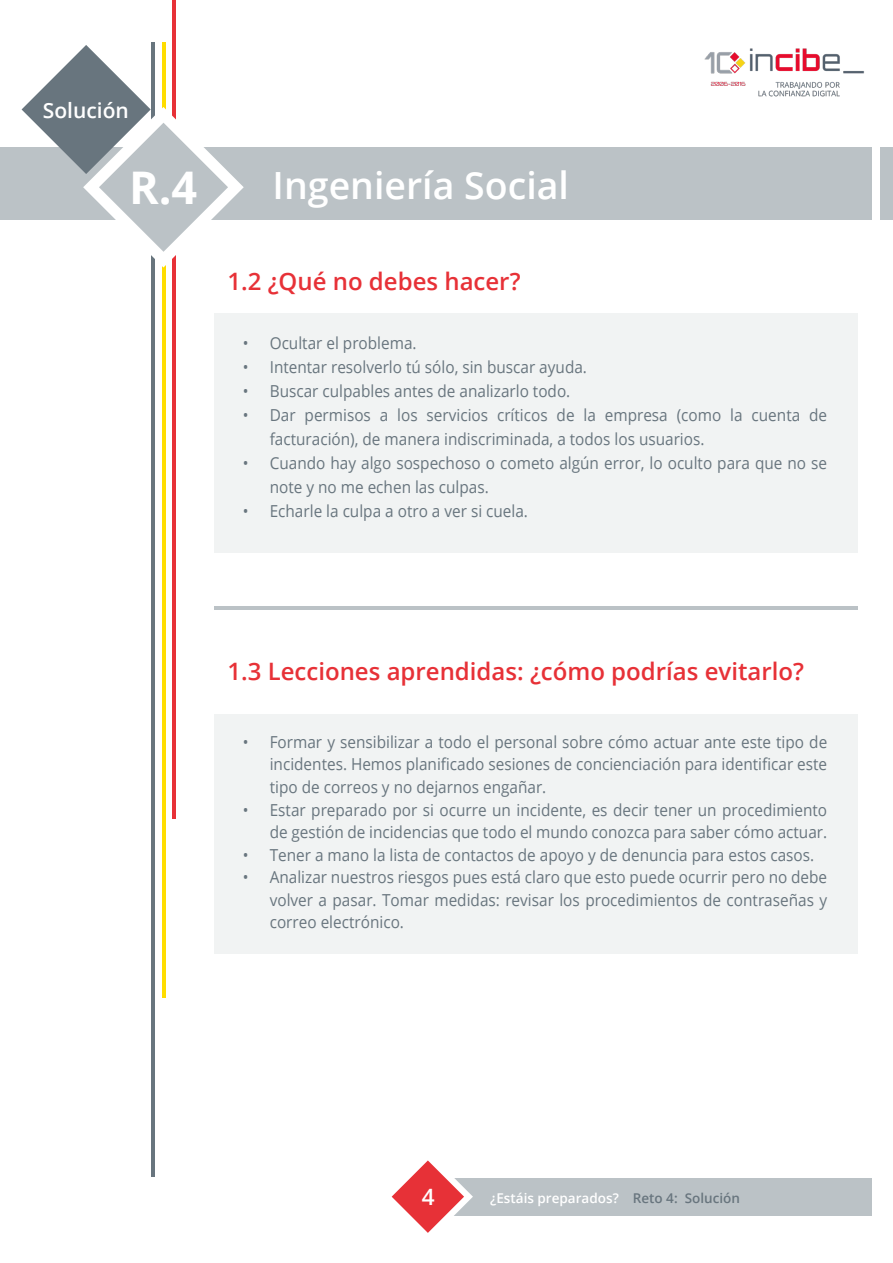
<style>
.page{position:relative;width:893px;height:1263px;background:#fff}
.page>*{position:absolute;margin:0;border:0;box-sizing:border-box;transform-origin:0 0}
.t1{font:700 45px "Open Sans";color:#fff}
.t2{font:600 37.5px "Open Sans";color:#fff}
.t3{font:600 24px "Open Sans";color:#e73137}
.t4{font:600 22.5px "Open Sans";color:#fff}
.t5{font:600 21px "Open Sans";color:#fff}
.t6{font:16.5px/22.5px "Open Sans";color:#68757e;scale:.93 1}
.t7{font:600 13.5px "Open Sans";color:#fff}
.s1{color:#68757e}
</style>
<div class="page">
<hr style="left:162px;top:43px;width:3px;height:955px;background:#fd0">
<hr style="left:173px;top:0;width:3px;height:818px;background:#e73137">
<hr style="left:151px;top:43px;width:3px;height:1134px;background:#68757e">
<div style="left:0;top:147px;width:872px;height:73px;background:#bbc2c6"></div>
<div style="left:880px;top:147px;width:13px;height:73px;background:#bbc2c6"></div>
<svg style="left:151px;top:172px;width:93px;height:122px"></svg>
<div style="left:425px;top:1178px;width:447px;height:37px;background:#bbc2c6"></div>
<svg style="left:391px;top:1160px;width:97px;height:73px"></svg>
<img style="left:704px;top:48px;width:160px;height:49px">
<svg style="left:22px;top:45px;width:206px;height:207px"></svg>
<div style="left:214px;top:313px;width:644px;height:239px;background:#f1f3f3"></div>
<div style="left:214px;top:714px;width:644px;height:239px;background:#f1f3f3"></div>
<hr style="left:214px;top:606px;width:644px;height:4px;background:#bbc2c6">
<p class="t5" style="left:43px;top:95px;width:87px">Solución</p>
<p class="t1" style="left:129px;top:156px;width:70px">R.4</p>
<p class="t2" style="left:273px;top:159px;width:298px">Ingeniería Social</p>
<p class="t3" style="left:227px;top:265px;width:295px">1.2 ¿Qué no debes hacer?</p>
<p class="t6" style="left:243px;top:331px;width:189px">• Ocultar el problema.</p>
<p class="t6" style="left:243px;top:355px;width:372px">• Intentar resolverlo tú sólo, sin buscar ayuda.</p>
<p class="t6" style="left:243px;top:379px;width:354px">• Buscar culpables antes de analizarlo todo.</p>
<p class="t6" style="left:270px;top:402px;width:601px;line-height:24px;text-indent:-27px">• Dar permisos a los servicios críticos de la empresa (como la cuenta de facturación), de manera indiscriminada, a todos los usuarios.</p>
<p class="t6" style="left:270px;top:450px;width:601px;line-height:24px;text-indent:-27px">• Cuando hay algo sospechoso o cometo algún error, lo oculto para que no se note y no me echen las culpas.</p>
<p class="t6" style="left:243px;top:499px;width:308px">• Echarle la culpa a otro a ver si cuela.</p>
<p class="t3" style="left:227px;top:654px;width:578px">1.3 Lecciones aprendidas: ¿cómo podrías evitarlo?</p>
<p class="t6" style="left:270px;top:730px;width:601px;text-align:justify;text-indent:-27px">• Formar y sensibilizar a todo el personal sobre cómo actuar ante este tipo de incidentes. Hemos planificado sesiones de concienciación para identificar este tipo de correos y no dejarnos engañar.</p>
<p class="t6" style="left:243px;top:798px;width:630px;text-align:right">• Estar preparado por si ocurre un incidente, es decir tener un procedimiento de gestión de incidencias que todo el mundo conozca para saber cómo actuar.</p>
<p class="t6" style="left:243px;top:843px;width:616px">• Tener a mano la lista de contactos de apoyo y de denuncia para estos casos.</p>
<p class="t6" style="left:270px;top:865px;width:601px;text-align:justify;text-indent:-27px">• Analizar nuestros riesgos pues está claro que esto puede ocurrir pero no debe volver a pasar. Tomar medidas: revisar los procedimientos de contraseñas y correo electrónico.</p>
<p class="t4" style="left:422px;top:1182px;width:14px">4</p>
<p class="t7" style="left:490px;top:1189px;width:251px">¿Estáis preparados? <span class="s1">Reto 4: Solución</span></p>
</div>
